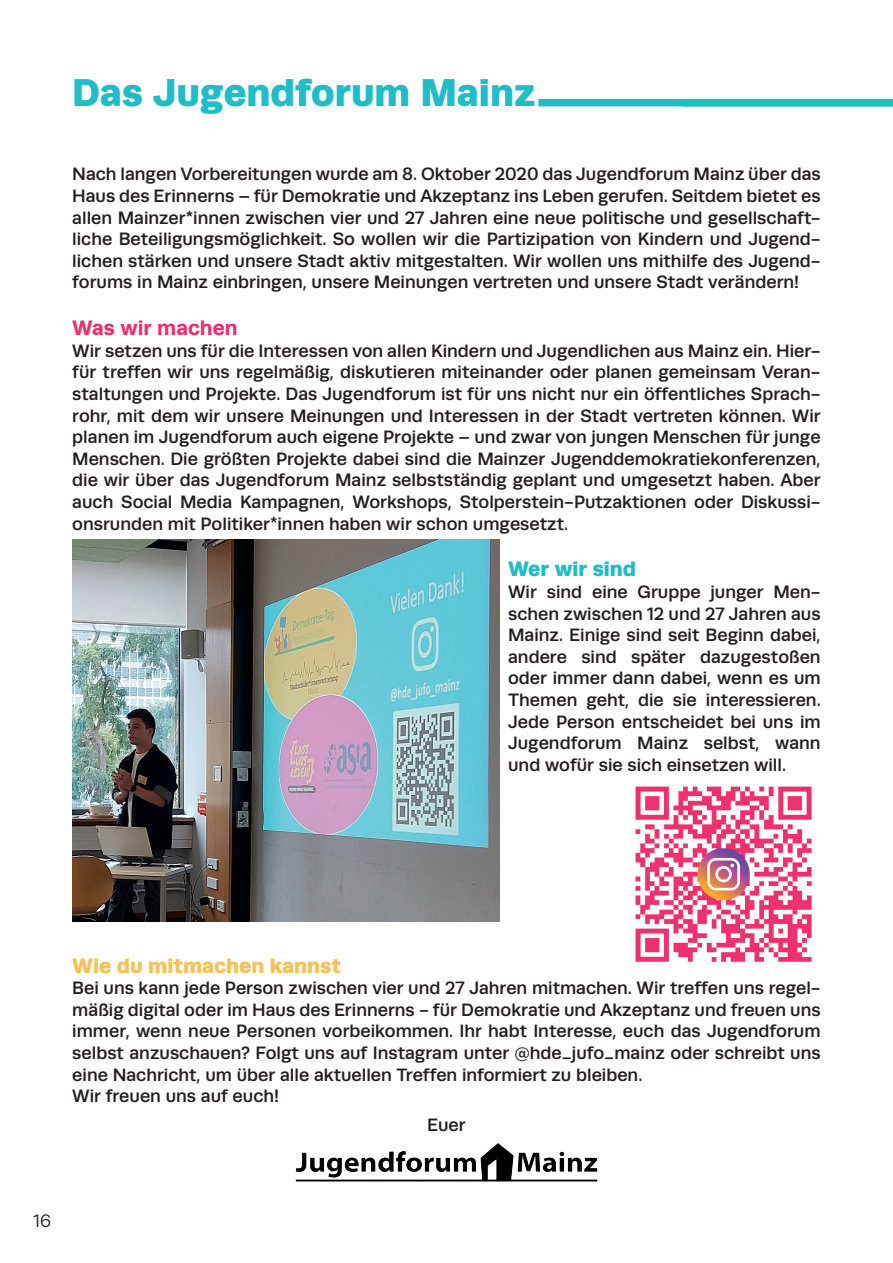
<style>
.page{position:relative;width:893px;height:1263px;background:#fff}
.page>*{position:absolute;margin:0;border:0;box-sizing:border-box;transform-origin:0 0}
.t1{font:900 39px "Runda";color:#21bdc6}
.t2{font:900 21px "Runda";color:#f6c05a}
.t3{font:700 21px "Runda";color:#ee2f6d}
.t4{font:900 21px "Runda";color:#21bdc6}
.t5{font:500 18px/21.6px "Runda";color:#231f20;text-align:justify}
.t6{font:18px "Runda";color:#231f20}
</style>
<div class="page">
<img style="left:295px;top:1143px;width:303px;height:39px">
<img style="left:72px;top:539px;width:428px;height:383px">
<img style="left:635px;top:786px;width:177px;height:176px">
<div style="left:538px;top:99px;width:355px;height:7px;background:#21bdc6"></div>
<p class="t1" style="left:72px;top:69px;width:465px">Das Jugendforum Mainz</p>
<p class="t5" style="left:72px;top:163px;width:750px">Nach langen Vorbereitungen wurde am 8. Oktober 2020 das Jugendforum Mainz über das Haus des Erinnerns – für Demokratie und Akzeptanz ins Leben gerufen. Seitdem bietet es allen Mainzer*innen zwischen vier und 27 Jahren eine neue politische und gesellschaft&shy;liche Beteiligungsmöglichkeit. So wollen wir die Partizipation von Kindern und Jugend&shy;lichen stärken und unsere Stadt aktiv mitgestalten. Wir wollen uns mithilfe des Jugend&shy;forums in Mainz einbringen, unsere Meinungen vertreten und unsere Stadt verändern!</p>
<p class="t3" style="left:72px;top:315px;width:167px">Was wir machen</p>
<p class="t5" style="left:72px;top:340px;width:750px">Wir setzen uns für die Interessen von allen Kindern und Jugendlichen aus Mainz ein. Hier&shy;für treffen wir uns regelmäßig, diskutieren miteinander oder planen gemeinsam Veran&shy;staltungen und Projekte. Das Jugendforum ist für uns nicht nur ein öffentliches Sprach&shy;rohr, mit dem wir unsere Meinungen und Interessen in der Stadt vertreten können. Wir planen im Jugendforum auch eigene Projekte – und zwar von jungen Menschen für junge Menschen. Die größten Projekte dabei sind die Mainzer Jugenddemokratiekonferenzen, die wir über das Jugendforum Mainz selbstständig geplant und umgesetzt haben. Aber auch Social Media Kampagnen, Workshops, Stolperstein-Putzaktionen oder Diskussi&shy;onsrunden mit Politiker*innen haben wir schon umgesetzt.</p>
<p class="t4" style="left:508px;top:556px;width:130px">Wer wir sind</p>
<p class="t5" style="left:508px;top:581px;width:314px">Wir sind eine Gruppe junger Men&shy;schen zwischen 12 und 27 Jahren aus Mainz. Einige sind seit Beginn dabei, andere sind später dazugestoßen oder immer dann dabei, wenn es um Themen geht, die sie interessieren.<br>Jede Person entscheidet bei uns im Jugendforum Mainz selbst, wann und wofür sie sich einsetzen will.</p>
<p class="t2" style="left:72px;top:952px;width:270px">Wie du mitmachen kannst</p>
<p class="t5" style="left:72px;top:977px;width:750px">Bei uns kann jede Person zwischen vier und 27 Jahren mitmachen. Wir treffen uns regel&shy;mäßig digital oder im Haus des Erinnerns - für Demokratie und Akzeptanz und freuen uns immer, wenn neue Personen vorbeikommen. Ihr habt Interesse, euch das Jugendforum selbst anzuschauen? Folgt uns auf Instagram unter @hde_jufo_mainz oder schreibt uns eine Nachricht, um über alle aktuellen Treffen informiert zu bleiben.</p>
<p class="t5" style="left:72px;top:1085px;width:208px">Wir freuen uns auf euch!</p>
<p class="t5" style="left:427px;top:1113px;width:40px">Euer</p>
<p class="t6" style="left:34px;top:1211px;width:19px">16</p>
</div>
